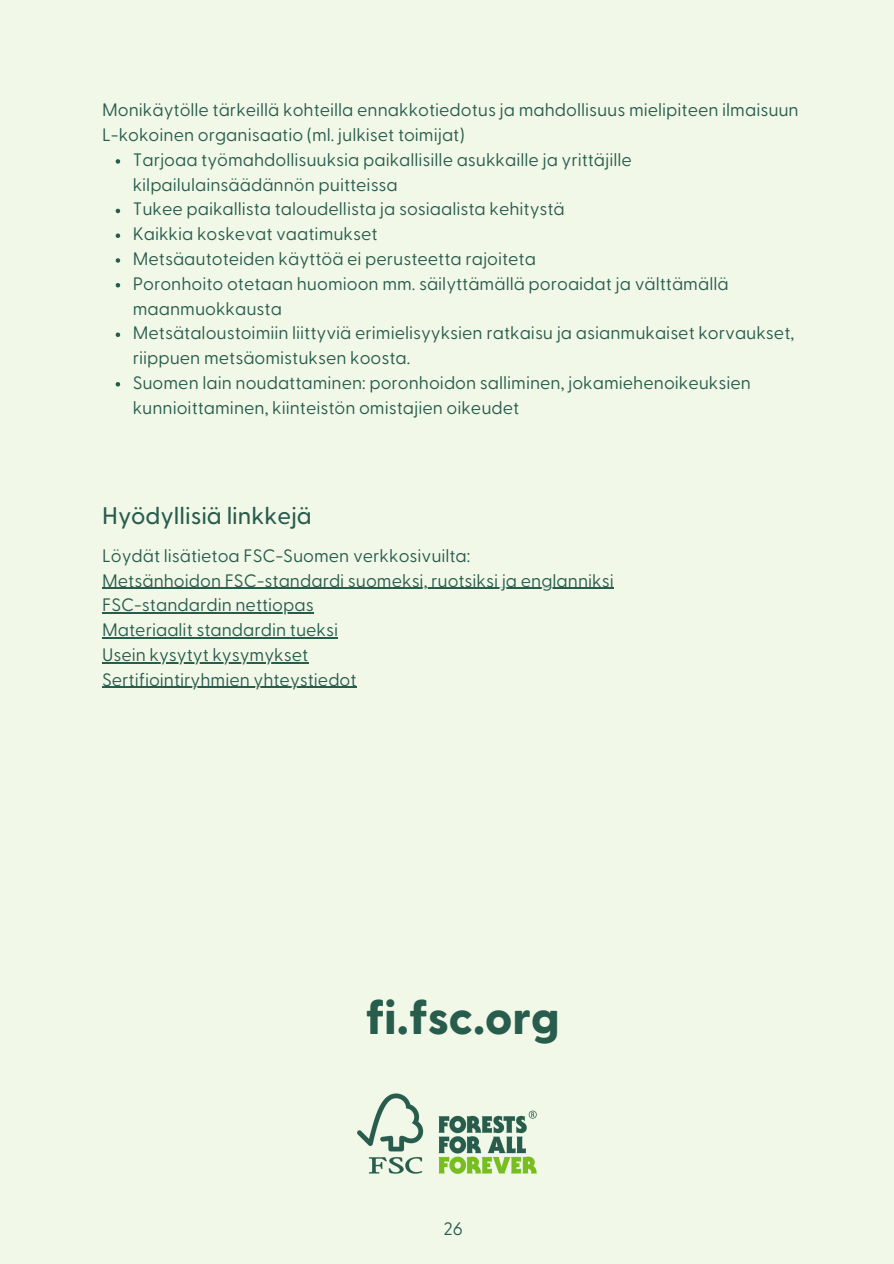
<style>
.page{position:relative;width:894px;height:1264px;background:#fff}
.page>*{position:absolute;margin:0;border:0;box-sizing:border-box;transform-origin:0 0}
.t1{font:800 47.25px "Greycliff CF";color:#285c4d}
.t2{font:500 24px "Greycliff CF";color:#285c4d}
.t3{font:18px/24.8px "Greycliff CF";color:#285c4d}
</style>
<div class="page">
<div style="left:0;top:0;width:893px;height:1263px;background:#f1f8e8"></div>
<img style="left:357px;top:1093px;width:180px;height:80px">
<svg style="left:116px;top:159px;width:4px;height:5px"></svg>
<svg style="left:116px;top:209px;width:4px;height:4px"></svg>
<svg style="left:116px;top:233px;width:4px;height:5px"></svg>
<svg style="left:116px;top:258px;width:4px;height:5px"></svg>
<svg style="left:116px;top:283px;width:4px;height:4px"></svg>
<svg style="left:116px;top:332px;width:4px;height:5px"></svg>
<svg style="left:116px;top:382px;width:4px;height:4px"></svg>
<hr style="left:102px;top:588px;width:511px;height:1px;background:#285c4d">
<hr style="left:102px;top:612px;width:211px;height:1px;background:#285c4d">
<hr style="left:102px;top:637px;width:236px;height:1px;background:#285c4d">
<hr style="left:102px;top:662px;width:206px;height:1px;background:#285c4d">
<hr style="left:102px;top:687px;width:254px;height:1px;background:#285c4d">
<p class="t3" style="left:102px;top:98px;width:698px">Monikäytölle tärkeillä kohteilla ennakkotiedotus ja mahdollisuus mielipiteen ilmaisuun</p>
<p class="t3" style="left:102px;top:123px;width:364px">L-kokoinen organisaatio (ml. julkiset toimijat)</p>
<p class="t3" style="left:133px;top:148px;width:500px">Tarjoaa työmahdollisuuksia paikallisille asukkaille ja yrittäjille kilpailulainsäädännön puitteissa</p>
<p class="t3" style="left:133px;top:197px;width:433px">Tukee paikallista taloudellista ja sosiaalista kehitystä</p>
<p class="t3" style="left:133px;top:222px;width:246px">Kaikkia koskevat vaatimukset</p>
<p class="t3" style="left:133px;top:247px;width:404px">Metsäautoteiden käyttöä ei perusteetta rajoiteta</p>
<p class="t3" style="left:133px;top:272px;width:597px">Poronhoito otetaan huomioon mm. säilyttämällä poroaidat ja välttämällä maanmuokkausta</p>
<p class="t3" style="left:133px;top:321px;width:662px">Metsätaloustoimiin liittyviä erimielisyyksien ratkaisu ja asianmukaiset korvaukset, riippuen metsäomistuksen koosta.</p>
<p class="t3" style="left:133px;top:371px;width:619px">Suomen lain noudattaminen: poronhoidon salliminen, jokamiehenoikeuksien kunnioittaminen, kiinteistön omistajien oikeudet</p>
<p class="t2" style="left:102px;top:505px;width:211px">Hyödyllisiä linkkejä</p>
<h2 class="t3" style="left:102px;top:544px;width:369px">Löydät lisätietoa FSC-Suomen verkkosivuilta:</h2>
<p class="t3" style="left:102px;top:569px;width:513px">Metsänhoidon FSC-standardi suomeksi, ruotsiksi ja englanniksi</p>
<p class="t3" style="left:102px;top:593px;width:213px">FSC-standardin nettiopas</p>
<p class="t3" style="left:102px;top:618px;width:237px">Materiaalit standardin tueksi</p>
<p class="t3" style="left:102px;top:643px;width:207px">Usein kysytyt kysymykset</p>
<p class="t3" style="left:102px;top:668px;width:256px">Sertifiointiryhmien yhteystiedot</p>
<h1 class="t1" style="left:365px;top:996px;width:195px">fi.fsc.org</h1>
<p class="t3" style="left:443px;top:1216px;width:21px">26</p>
</div>
